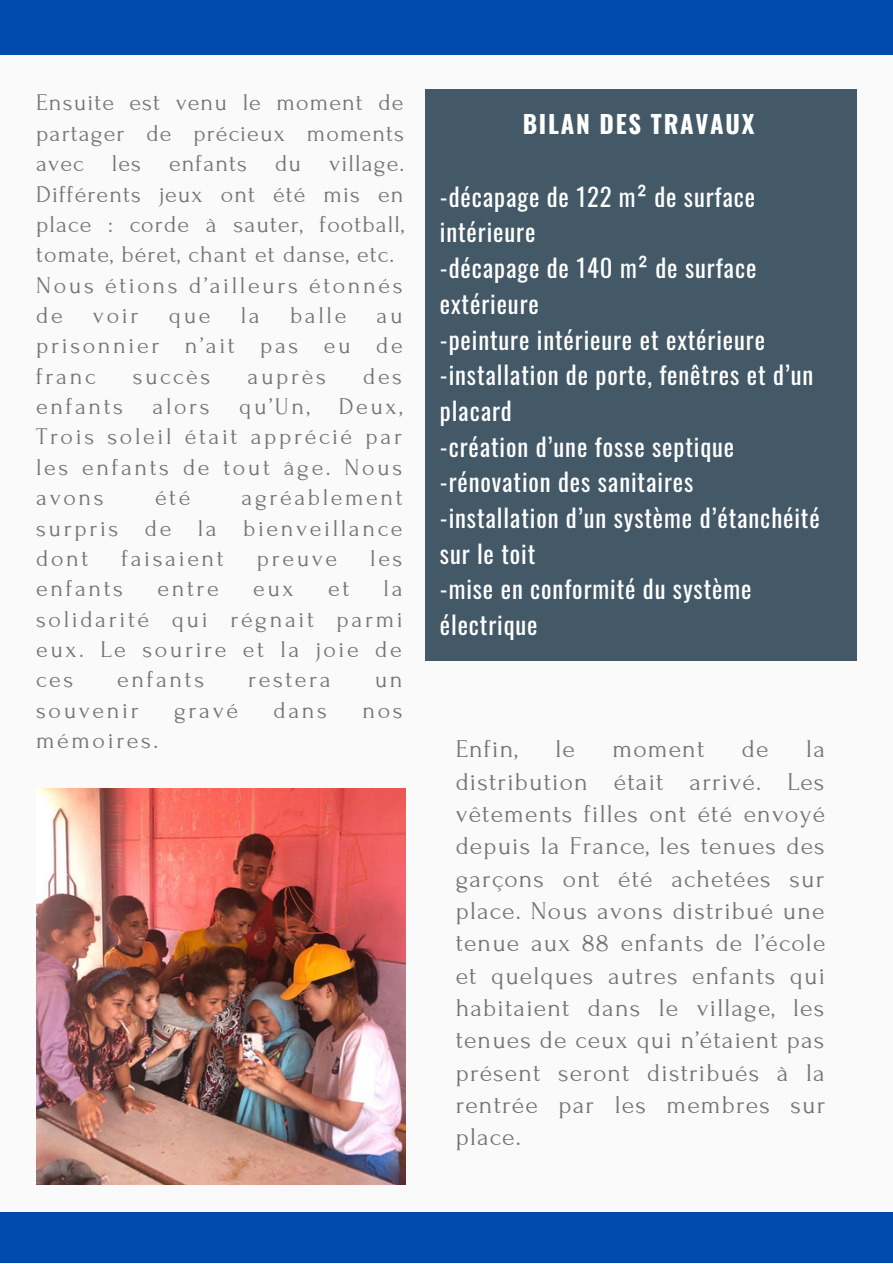
<style>
.page{position:relative;width:893px;height:1264px;background:#fff}
.page>*{position:absolute;margin:0;border:0;box-sizing:border-box;transform-origin:0 0}
.t1{font:25.5px/32.2px "Forum";letter-spacing:.045em;color:#737373;text-align:justify}
.t2{font:24.6px/35.7px "Oswald";letter-spacing:.035em;color:#fff}
.t3{font:700 24.6px "Oswald";letter-spacing:.07em;color:#fff}
.t4{font:24px/30.3px "Forum";letter-spacing:.105em;color:#737373;text-align:justify}
.t5{font:24px/30.3px "Forum";letter-spacing:.045em;color:#737373}
</style>
<div class="page">
<div style="left:0;top:0;width:892px;height:1262px;background:#fafafa"></div>
<div style="left:426px;top:89px;width:430px;height:571px;background:#435967"></div>
<div style="left:0;top:0;width:892px;height:55px;background:#004aad"></div>
<img style="left:36px;top:788px;width:369px;height:396px">
<div style="left:0;top:1211px;width:892px;height:51px;background:#004aad"></div>
<svg style="left:267px;top:823px;width:101px;height:111px;background:#c44c48"></svg>
<p class="t5" style="left:36px;top:88px;width:369px">Ensuite est venu le moment de partager de précieux moments avec les enfants du village.<br>Différents jeux ont été mis en place : corde à sauter, football, tomate, béret, chant et danse, etc.<br>Nous étions d’ailleurs étonnés de</p>
<p class="t3" style="left:522px;top:105px;width:233px">BILAN DES TRAVAUX</p>
<p class="t2" style="left:440px;top:178px;width:381px">-décapage de 122 m² de surface intérieure<br>-décapage de 140 m² de surface extérieure<br>-peinture intérieure et extérieure -installation de porte, fenêtres et d’un placard<br>-création d’une fosse septique -rénovation des sanitaires<br>-installation d’un système d’étanchéité sur le toit<br>-mise en conformité du système électrique</p>
<p class="t4" style="left:93px;top:300px;width:47px">voir</p>
<p class="t4" style="left:169px;top:300px;width:43px">que</p>
<p class="t4" style="left:241px;top:300px;width:21px">la</p>
<p class="t4" style="left:290px;top:300px;width:58px">balle</p>
<p class="t4" style="left:36px;top:300px;width:368px;text-indent:340px">au prisonnier n’ait pas eu de franc</p>
<p class="t4" style="left:36px;top:361px;width:367px;text-indent:327px">des enfants alors qu’Un, Deux, Trois soleil était apprécié par les enfants de tout âge. Nous avons</p>
<p class="t4" style="left:133px;top:361px;width:79px">succès</p>
<p class="t4" style="left:247px;top:361px;width:80px">auprès</p>
<p class="t4" style="left:36px;top:482px;width:368px;text-indent:205px">agréablement surpris de la bienveillance dont</p>
<p class="t4" style="left:155px;top:482px;width:37px">été</p>
<p class="t4" style="left:121px;top:543px;width:104px">faisaient</p>
<p class="t4" style="left:257px;top:543px;width:82px">preuve</p>
<p class="t4" style="left:370px;top:543px;width:34px">les</p>
<p class="t4" style="left:36px;top:574px;width:88px">enfants</p>
<p class="t4" style="left:157px;top:574px;width:63px">entre</p>
<p class="t4" style="left:253px;top:574px;width:42px">eux</p>
<p class="t4" style="left:328px;top:574px;width:23px">et</p>
<p class="t4" style="left:36px;top:574px;width:368px;text-indent:347px">la solidarité qui régnait parmi eux. Le sourire et la joie de ces</p>
<p class="t4" style="left:117px;top:665px;width:88px">enfants</p>
<p class="t4" style="left:248px;top:665px;width:84px">restera</p>
<p class="t4" style="left:374px;top:665px;width:29px">un</p>
<p class="t4" style="left:36px;top:695px;width:104px">souvenir</p>
<p class="t4" style="left:174px;top:695px;width:65px">gravé</p>
<p class="t4" style="left:273px;top:695px;width:55px">dans</p>
<p class="t4" style="left:362px;top:695px;width:42px">nos</p>
<p class="t4" style="left:36px;top:725px;width:124px">mémoires.</p>
<p class="t1" style="left:455px;top:733px;width:63px">Enfin,</p>
<p class="t1" style="left:555px;top:733px;width:21px">le</p>
<p class="t1" style="left:612px;top:733px;width:93px">moment</p>
<p class="t1" style="left:742px;top:733px;width:28px">de</p>
<p class="t1" style="left:455px;top:733px;width:371px;text-indent:350px">la distribution était arrivé. Les vêtements filles ont été envoyé depuis la France, les tenues des garçons ont été achetées sur place. Nous avons distribué une tenue aux 88 enfants de l’école et quelques autres enfants qui habitaient dans le village, les tenues de ceux qui n’étaient pas présent seront distribués à la rentrée par les membres sur place.</p>
</div>
